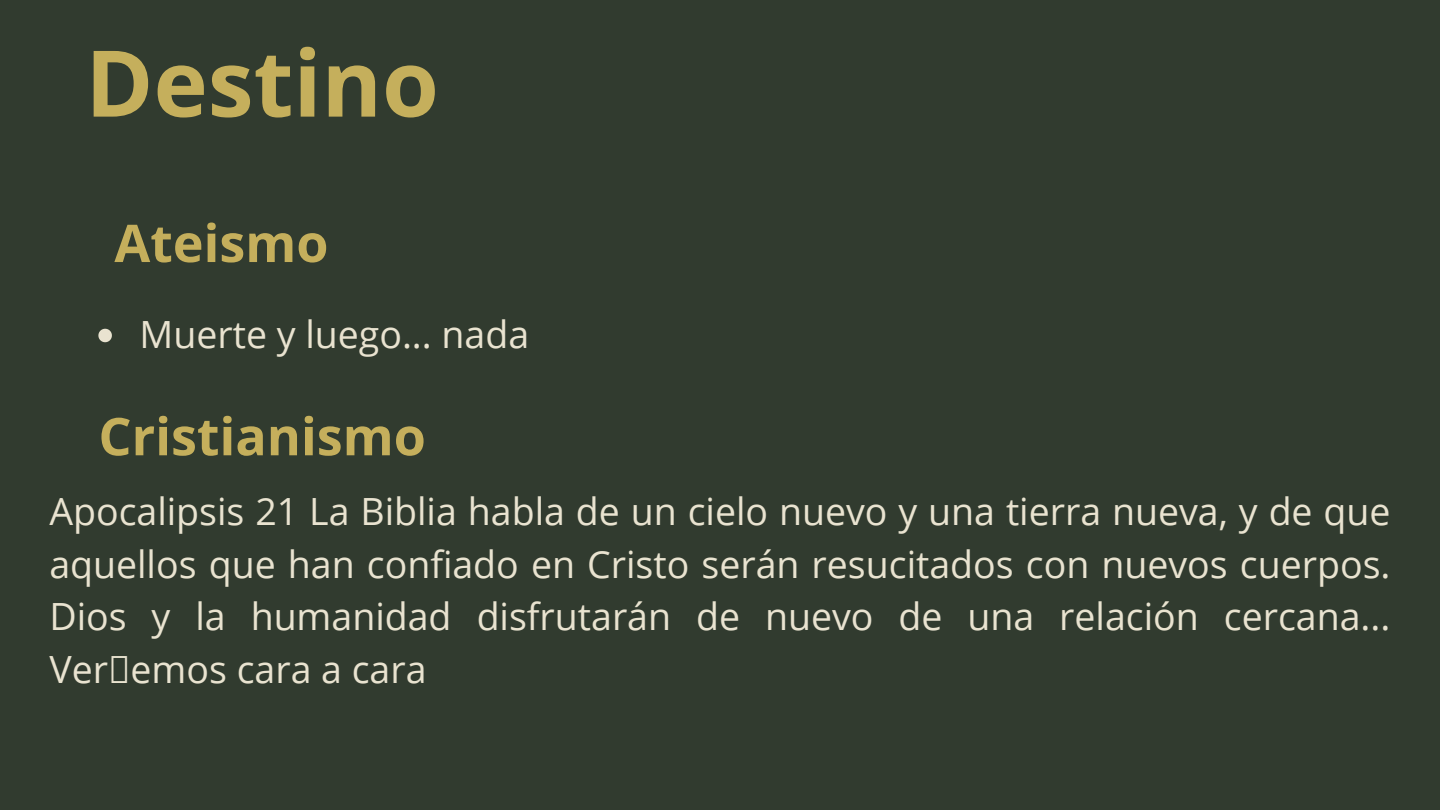
<style>
.page{position:relative;width:1440px;height:810px;background:#313b2f}
.page>*{position:absolute;margin:0;border:0;box-sizing:border-box;transform-origin:0 0}
.t1{font:700 92px "Open Sans";color:#c5af5c}
.t2{font:700 52px "Open Sans";color:#c5af5c}
.t3{font:37.5px/52.5px "Open Sans";color:#e9e3d0;text-align:justify}
</style>
<div class="page">
<svg style="left:98px;top:329px;width:14px;height:13px"></svg>
<h1 class="t1" style="left:85px;top:18px;width:355px">Destino</h1>
<h2 class="t2" style="left:114px;top:207px;width:216px">Ateismo</h2>
<p class="t3" style="left:140px;top:307px;width:391px">Muerte y luego... nada</p>
<h2 class="t2" style="left:98px;top:400px;width:329px">Cristianismo</h2>
<p class="t3" style="left:49px;top:485px;width:1343px">Apocalipsis 21 La Biblia habla de un cielo nuevo y una tierra nueva, y de que aquellos que han confiado en Cristo serán resucitados con nuevos cuerpos.<br>Dios y la humanidad disfrutarán de nuevo de una relación cercana...<br>Ver emos cara a cara</p>
</div>
